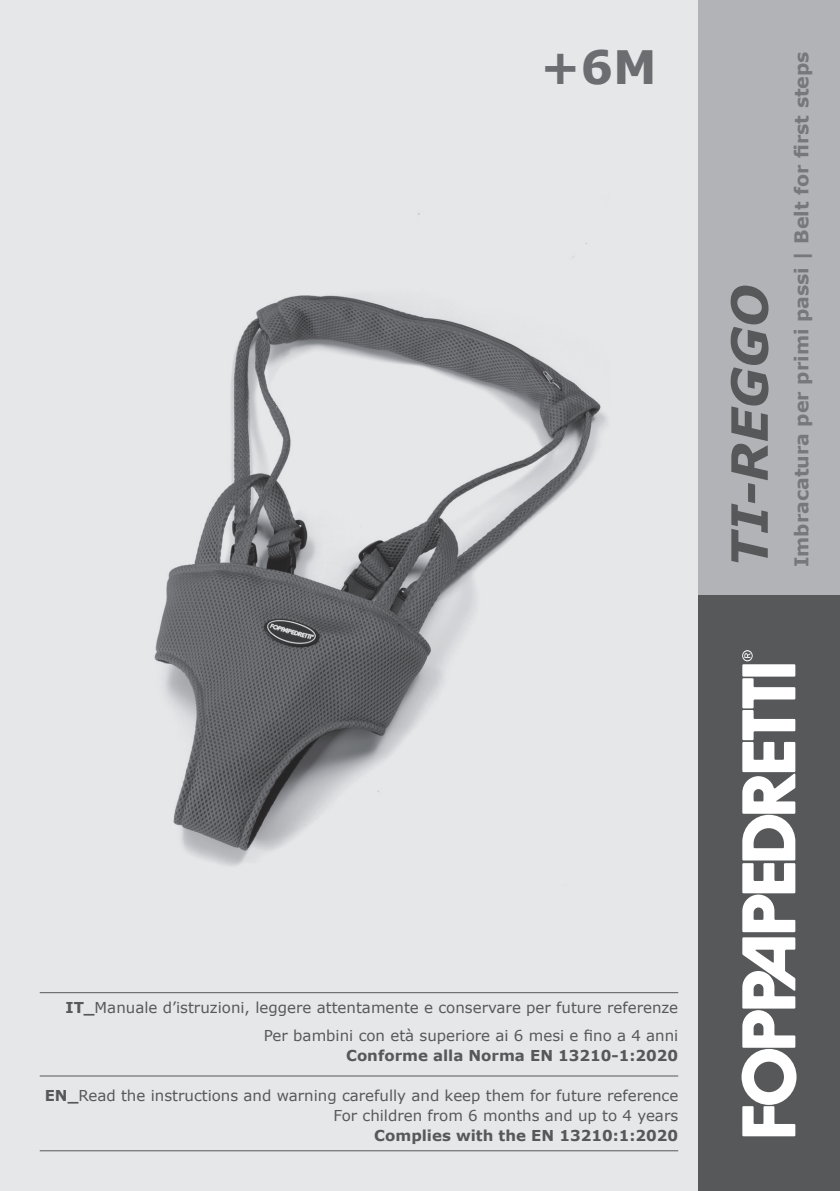
<style>
.page{position:relative;width:840px;height:1191px;background:#fff}
.page>*{position:absolute;margin:0;border:0;box-sizing:border-box;transform-origin:0 0}
.t1{font:italic 700 50px "Verdana";color:#57585a}
.t2{font:700 46px "Verdana";color:#6c6d70}
.t3{font:700 19px "Verdana";color:#76787b}
.t4{font:15px "Verdana";color:#57585a}
.t5{font:700 15px "Verdana";color:#57585a}
.s1{font-weight:700}
</style>
<div class="page">
<div style="left:0;top:0;width:716px;height:1191px;background:#e6e7e9"></div>
<div style="left:697px;top:0;width:142px;height:595px;background:#b2b3b7"></div>
<div style="left:697px;top:595px;width:142px;height:596px;background:#57585a"></div>
<svg style="left:741px;top:678px;width:55px;height:458px"></svg>
<div style="left:742px;top:664px;width:52px;height:12px;background:#fff"></div>
<svg style="left:742px;top:650px;width:10px;height:11px"></svg>
<hr style="left:40px;top:1075px;width:637px;height:1px;background:#57585a">
<hr style="left:40px;top:1150px;width:637px;height:1px;background:#57585a">
<hr style="left:40px;top:992px;width:637px;height:1px;background:#57585a">
<img style="left:154px;top:213px;width:453px;height:653px">
<p class="t2" style="left:540px;top:35px;width:118px">+6M</p>
<p class="t1" style="left:713px;top:567px;width:284px;rotate:-90deg">TI-REGGO</p>
<p class="t3" style="left:787px;top:567px;width:517px;rotate:-90deg">Imbracatura per primi passi | Belt for first steps</p>
<p class="t4" style="left:65px;top:997px;width:614px"><span class="s1">IT_</span>Manuale d’istruzioni, leggere attentamente e conservare per future referenze</p>
<p class="t4" style="left:264px;top:1024px;width:415px">Per bambini con età superiore ai 6 mesi e fino a 4 anni</p>
<p class="t5" style="left:346px;top:1044px;width:333px">Conforme alla Norma EN 13210-1:2020</p>
<p class="t4" style="left:45px;top:1084px;width:634px"><span class="s1">EN_</span>Read the instructions and warning carefully and keep them for future reference</p>
<p class="t4" style="left:333px;top:1104px;width:346px">For children from 6 months and up to 4 years</p>
<p class="t5" style="left:374px;top:1124px;width:305px">Complies with the EN 13210:1:2020</p>
</div>
